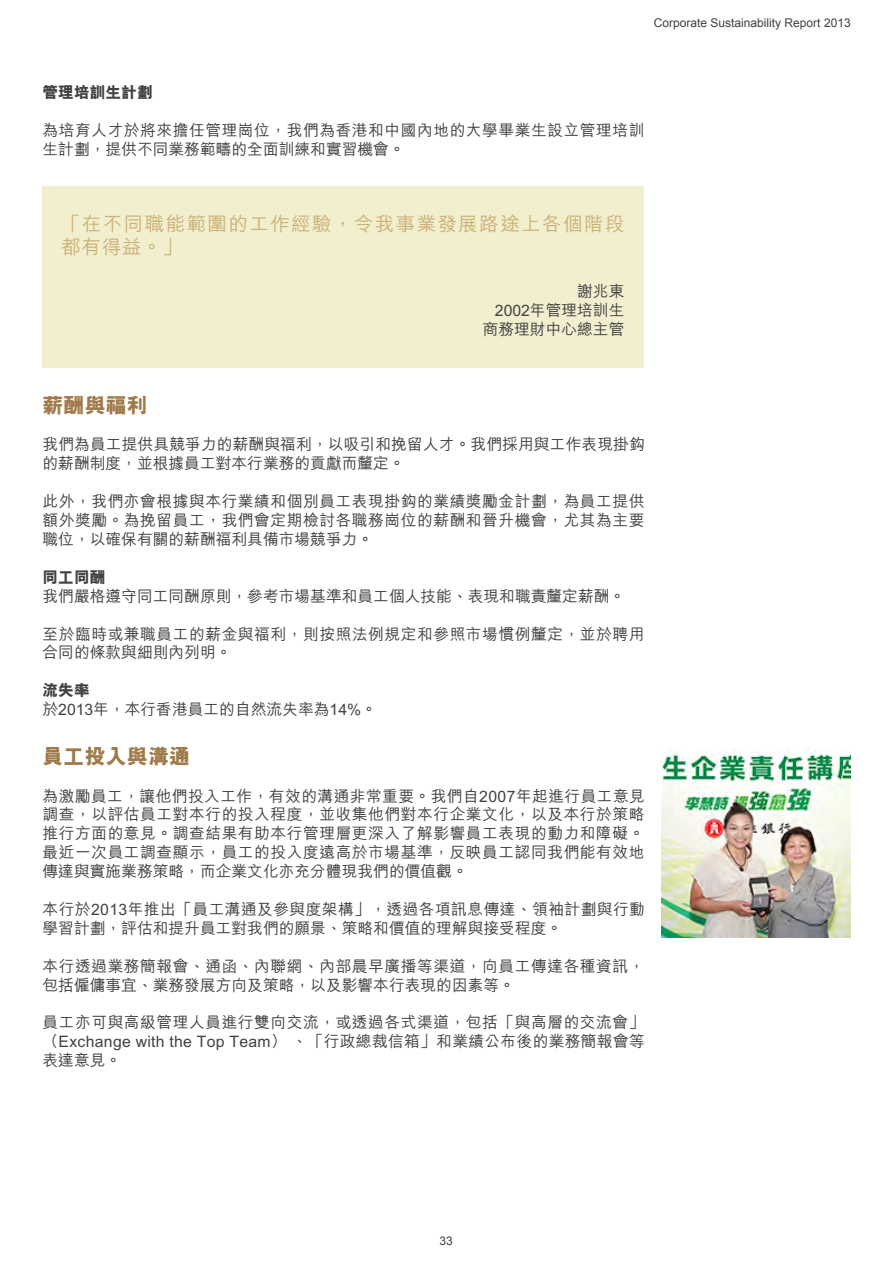
<style>
.page{position:relative;width:893px;height:1263px;background:#fff}
.page>*{position:absolute;margin:0;border:0;box-sizing:border-box;transform-origin:0 0}
.t1{font:800 21px "M Hei HK";letter-spacing:.005em;color:#9f7a4a}
.t2{font:500 19.5px/23.4px "M Hei HK";letter-spacing:.075em;color:#ccb278}
.t3{font:500 15.75px/18.9px "M Hei HK";letter-spacing:.005em;color:#414042;text-align:justify}
.t4{font:500 15.75px/18.9px "M Hei HK";letter-spacing:.035em;color:#414042}
.t5{font:500 15.75px/18.9px "M Hei HK";letter-spacing:.025em;color:#414042}
.t6{font:800 15.75px "M Hei HK";color:#414042}
.t7{font:12px "Arial";color:#414042}
</style>
<div class="page">
<div style="left:42px;top:186px;width:602px;height:182px;background:#f2efce"></div>
<img style="left:661px;top:748px;width:189px;height:189px">
<p class="t7" style="left:654px;top:15px;width:198px">Corporate Sustainability Report 2013</p>
<p class="t6" style="left:43px;top:84px;width:112px">管理培訓生計劃</p>
<p class="t4" style="left:43px;top:119px;width:604px">為培育人才於將來擔任管理崗位，我們為香港和中國內地的大學畢業生設立管理培訓生計劃，提供不同業務範疇的全面訓練和實習機會。</p>
<p class="t2" style="left:61px;top:210px;width:565px">「在不同職能範圍的工作經驗，令我事業發展路途上各個階段都有得益。」</p>
<p class="t3" style="left:483px;top:281px;width:143px;text-align:right">謝兆東<br>2002年管理培訓生商務理財中心總主管</p>
<h1 class="t1" style="left:43px;top:394px;width:107px">薪酬與福利</h1>
<p class="t3" style="left:43px;top:434px;width:604px">我們為員工提供具競爭力的薪酬與福利，以吸引和挽留人才。我們採用與工作表現掛鈎的薪酬制度，並根據員工對本行業務的貢獻而釐定。</p>
<p class="t3" style="left:43px;top:491px;width:604px">此外，我們亦會根據與本行業績和個別員工表現掛鈎的業績獎勵金計劃，為員工提供額外獎勵。為挽留員工，我們會定期檢討各職務崗位的薪酬和晉升機會，尤其為主要職位，以確保有關的薪酬福利具備市場競爭力。</p>
<p class="t6" style="left:43px;top:569px;width:64px">同工同酬</p>
<p class="t3" style="left:43px;top:585px;width:584px">我們嚴格遵守同工同酬原則，參考市場基準和員工個人技能、表現和職責釐定薪酬。</p>
<p class="t4" style="left:43px;top:623px;width:604px">至於臨時或兼職員工的薪金與福利，則按照法例規定和參照市場慣例釐定，並於聘用合同的條款與細則內列明。</p>
<p class="t6" style="left:43px;top:682px;width:49px">流失率</p>
<p class="t3" style="left:43px;top:698px;width:336px">於2013年，本行香港員工的自然流失率為14%。</p>
<h1 class="t1" style="left:43px;top:745px;width:149px">員工投入與溝通</h1>
<p class="t3" style="left:43px;top:785px;width:604px">為激勵員工，讓他們投入工作，有效的溝通非常重要。我們自2007年起進行員工意見調查，以評估員工對本行的投入程度，並收集他們對本行企業文化，以及本行於策略推行方面的意見。調查結果有助本行管理層更深入了解影響員工表現的動力和障礙。最近一次員工調查顯示，員工的投入度遠高於市場基準，反映員工認同我們能有效地傳達與實施業務策略，而企業文化亦充分體現我們的價值觀。</p>
<p class="t5" style="left:43px;top:898px;width:604px">本行於2013年推出「員工溝通及參與度架構」，透過各項訊息傳達、領袖計劃與行動學習計劃，評估和提升員工對我們的願景、策略和價值的理解與接受程度。</p>
<p class="t4" style="left:43px;top:955px;width:604px">本行透過業務簡報會、通函、內聯網、內部晨早廣播等渠道，向員工傳達各種資訊，包括僱傭事宜、業務發展方向及策略，以及影響本行表現的因素等。</p>
<p class="t3" style="left:43px;top:1012px;width:604px">員工亦可與高級管理人員進行雙向交流，或透過各式渠道，包括「與高層的交流會」（Exchange with the Top Team） 、「行政總裁信箱」和業績公布後的業務簡報會等表達意見。</p>
<p class="t7" style="left:440px;top:1232px;width:15px">33</p>
</div>
